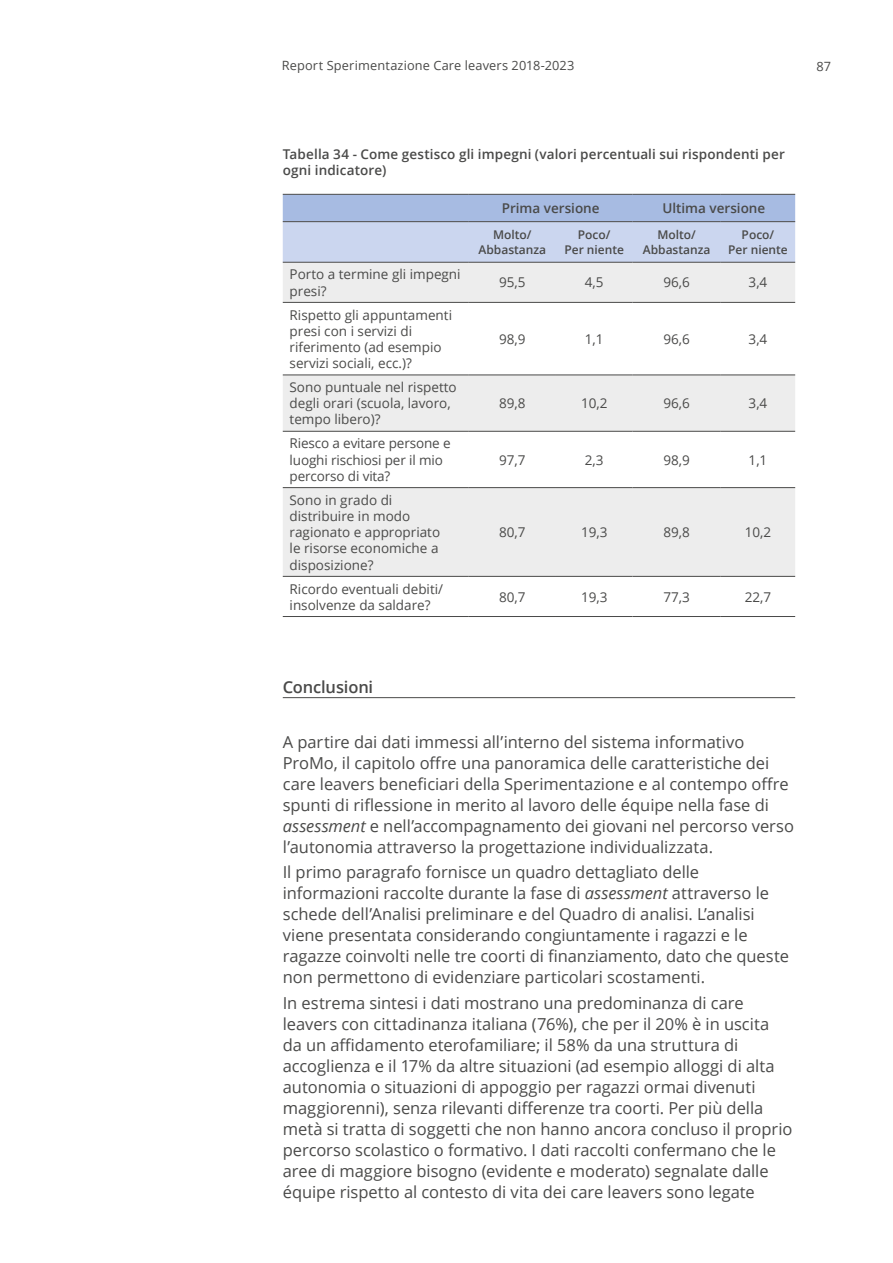
<style>
.page{position:relative;width:893px;height:1263px;background:#fff}
.page>*{position:absolute;margin:0;border:0;box-sizing:border-box;transform-origin:0 0}
.t1{font:16.5px/21px "Open Sans";letter-spacing:-.005em;color:#4a4a49}
.t2{font:600 16.5px "Open Sans";letter-spacing:-.01em;color:#4a4a49}
.t3{font:13.5px/16.2px "Open Sans";color:#4a4a49}
.t4{font:600 13.5px/16.2px "Open Sans";letter-spacing:.01em;color:#4a4a49}
.t5{font:12.75px "Open Sans";letter-spacing:.015em;color:#4a4a49}
.t6{font:600 12px/14.4px "Open Sans";color:#4a4a49;text-align:center}
.s1{font-style:italic}
</style>
<div class="page">
<hr style="left:283px;top:697px;width:512px;height:1px;background:#4a4a49">
<svg style="left:283px;top:195px;width:512px;height:67px;background:#bccae8"></svg>
<svg style="left:283px;top:263px;width:512px;height:313px;fill:#ededed"></svg>
<hr style="left:283px;top:302px;width:186px;height:1px;background:#4a4a49">
<hr style="left:469px;top:302px;width:87px;height:1px;background:#4a4a49">
<hr style="left:556px;top:302px;width:76px;height:1px;background:#4a4a49">
<hr style="left:632px;top:302px;width:89px;height:1px;background:#4a4a49">
<hr style="left:721px;top:302px;width:74px;height:1px;background:#4a4a49">
<hr style="left:283px;top:375px;width:186px;height:1px;background:#4a4a49">
<hr style="left:469px;top:375px;width:87px;height:1px;background:#4a4a49">
<hr style="left:556px;top:375px;width:76px;height:1px;background:#4a4a49">
<hr style="left:632px;top:375px;width:89px;height:1px;background:#4a4a49">
<hr style="left:721px;top:375px;width:74px;height:1px;background:#4a4a49">
<hr style="left:283px;top:431px;width:186px;height:1px;background:#4a4a49">
<hr style="left:469px;top:431px;width:87px;height:1px;background:#4a4a49">
<hr style="left:556px;top:431px;width:76px;height:1px;background:#4a4a49">
<hr style="left:632px;top:431px;width:89px;height:1px;background:#4a4a49">
<hr style="left:721px;top:431px;width:74px;height:1px;background:#4a4a49">
<hr style="left:283px;top:487px;width:186px;height:1px;background:#4a4a49">
<hr style="left:469px;top:487px;width:87px;height:1px;background:#4a4a49">
<hr style="left:556px;top:487px;width:76px;height:1px;background:#4a4a49">
<hr style="left:632px;top:487px;width:89px;height:1px;background:#4a4a49">
<hr style="left:721px;top:487px;width:74px;height:1px;background:#4a4a49">
<hr style="left:283px;top:576px;width:186px;height:1px;background:#4a4a49">
<hr style="left:469px;top:576px;width:87px;height:1px;background:#4a4a49">
<hr style="left:556px;top:576px;width:76px;height:1px;background:#4a4a49">
<hr style="left:632px;top:576px;width:89px;height:1px;background:#4a4a49">
<hr style="left:721px;top:576px;width:74px;height:1px;background:#4a4a49">
<hr style="left:283px;top:616px;width:186px;height:1px;background:#4a4a49">
<hr style="left:469px;top:616px;width:87px;height:1px;background:#4a4a49">
<hr style="left:556px;top:616px;width:76px;height:1px;background:#4a4a49">
<hr style="left:632px;top:616px;width:89px;height:1px;background:#4a4a49">
<hr style="left:721px;top:616px;width:74px;height:1px;background:#4a4a49">
<hr style="left:283px;top:194px;width:186px;height:1px;background:#4a4a49">
<hr style="left:283px;top:221px;width:186px;height:1px;background:#4a4a49">
<hr style="left:283px;top:262px;width:186px;height:1px;background:#4a4a49">
<hr style="left:469px;top:194px;width:87px;height:1px;background:#4a4a49">
<hr style="left:556px;top:194px;width:76px;height:1px;background:#4a4a49">
<hr style="left:632px;top:194px;width:89px;height:1px;background:#4a4a49">
<hr style="left:721px;top:194px;width:74px;height:1px;background:#4a4a49">
<hr style="left:469px;top:221px;width:87px;height:1px;background:#4a4a49">
<hr style="left:469px;top:262px;width:87px;height:1px;background:#4a4a49">
<hr style="left:556px;top:221px;width:76px;height:1px;background:#4a4a49">
<hr style="left:556px;top:262px;width:76px;height:1px;background:#4a4a49">
<hr style="left:632px;top:221px;width:89px;height:1px;background:#4a4a49">
<hr style="left:721px;top:221px;width:74px;height:1px;background:#4a4a49">
<hr style="left:632px;top:262px;width:89px;height:1px;background:#4a4a49">
<hr style="left:721px;top:262px;width:74px;height:1px;background:#4a4a49">
<p class="t5" style="left:282px;top:57px;width:294px">Report Sperimentazione Care leavers 2018-2023</p>
<p class="t5" style="left:816px;top:57px;width:16px">87</p>
<p class="t4" style="left:283px;top:146px;width:504px">Tabella 34 - Come gestisco gli impegni (valori percentuali sui rispondenti per ogni indicatore)</p>
<p class="t4" style="left:502px;top:200px;width:99px">Prima versione</p>
<p class="t4" style="left:662px;top:200px;width:104px">Ultima versione</p>
<p class="t6" style="left:479px;top:228px;width:69px">Molto/<br>Abbastanza</p>
<p class="t6" style="left:564px;top:228px;width:61px">Poco/<br>Per niente</p>
<p class="t6" style="left:643px;top:228px;width:69px">Molto/<br>Abbastanza</p>
<p class="t6" style="left:728px;top:228px;width:61px">Poco/<br>Per niente</p>
<p class="t3" style="left:290px;top:266px;width:173px">Porto a termine gli impegni presi?</p>
<p class="t3" style="left:499px;top:274px;width:28px">95,5</p>
<p class="t3" style="left:585px;top:274px;width:20px">4,5</p>
<p class="t3" style="left:663px;top:274px;width:28px">96,6</p>
<p class="t3" style="left:749px;top:274px;width:20px">3,4</p>
<p class="t3" style="left:290px;top:306px;width:164px">Rispetto gli appuntamenti presi con i servizi di riferimento (ad esempio servizi sociali, ecc.)?</p>
<p class="t3" style="left:499px;top:330px;width:28px">98,9</p>
<p class="t3" style="left:585px;top:330px;width:20px">1,1</p>
<p class="t3" style="left:663px;top:330px;width:28px">96,6</p>
<p class="t3" style="left:749px;top:330px;width:20px">3,4</p>
<p class="t3" style="left:290px;top:379px;width:169px">Sono puntuale nel rispetto degli orari (scuola, lavoro, tempo libero)?</p>
<p class="t3" style="left:290px;top:435px;width:163px">Riesco a evitare persone e luoghi rischiosi per il mio percorso di vita?</p>
<p class="t3" style="left:290px;top:491px;width:152px">Sono in grado di distribuire in modo ragionato e appropriato le risorse economiche a disposizione?</p>
<p class="t3" style="left:499px;top:395px;width:28px">89,8</p>
<p class="t3" style="left:581px;top:395px;width:28px">10,2</p>
<p class="t3" style="left:663px;top:395px;width:28px">96,6</p>
<p class="t3" style="left:749px;top:395px;width:20px">3,4</p>
<p class="t3" style="left:499px;top:451px;width:28px">97,7</p>
<p class="t3" style="left:585px;top:451px;width:20px">2,3</p>
<p class="t3" style="left:663px;top:451px;width:28px">98,9</p>
<p class="t3" style="left:749px;top:451px;width:20px">1,1</p>
<p class="t3" style="left:499px;top:524px;width:28px">80,7</p>
<p class="t3" style="left:581px;top:524px;width:28px">19,3</p>
<p class="t3" style="left:663px;top:524px;width:28px">89,8</p>
<p class="t3" style="left:745px;top:524px;width:28px">10,2</p>
<p class="t3" style="left:290px;top:580px;width:155px">Ricordo eventuali debiti/ insolvenze da saldare?</p>
<p class="t3" style="left:499px;top:588px;width:28px">80,7</p>
<p class="t3" style="left:581px;top:588px;width:28px">19,3</p>
<p class="t3" style="left:663px;top:588px;width:28px">77,3</p>
<p class="t3" style="left:745px;top:588px;width:28px">22,7</p>
<p class="t2" style="left:283px;top:676px;width:92px">Conclusioni</p>
<p class="t1" style="left:283px;top:731px;width:513px">A partire dai dati immessi all’interno del sistema informativo ProMo, il capitolo offre una panoramica delle caratteristiche dei care leavers beneficiari della Sperimentazione e al contempo offre spunti di riflessione in merito al lavoro delle équipe nella fase di <span class="s1">assessment</span> e nell’accompagnamento dei giovani nel percorso verso l’autonomia attraverso la progettazione individualizzata.</p>
<p class="t1" style="left:283px;top:861px;width:508px">Il primo paragrafo fornisce un quadro dettagliato delle informazioni raccolte durante la fase di <span class="s1">assessment</span> attraverso le schede dell’Analisi preliminare e del Quadro di analisi. L’analisi viene presentata considerando congiuntamente i ragazzi e le ragazze coinvolti nelle tre coorti di finanziamento, dato che queste non permettono di evidenziare particolari scostamenti.</p>
<p class="t1" style="left:283px;top:992px;width:511px">In estrema sintesi i dati mostrano una predominanza di care leavers con cittadinanza italiana (76%), che per il 20% è in uscita da un affidamento eterofamiliare; il 58% da una struttura di accoglienza e il 17% da altre situazioni (ad esempio alloggi di alta autonomia o situazioni di appoggio per ragazzi ormai divenuti maggiorenni), senza rilevanti differenze tra coorti. Per più della metà si tratta di soggetti che non hanno ancora concluso il proprio percorso scolastico o formativo. I dati raccolti confermano che le aree di maggiore bisogno (evidente e moderato) segnalate dalle équipe rispetto al contesto di vita dei care leavers sono legate</p>
</div>
